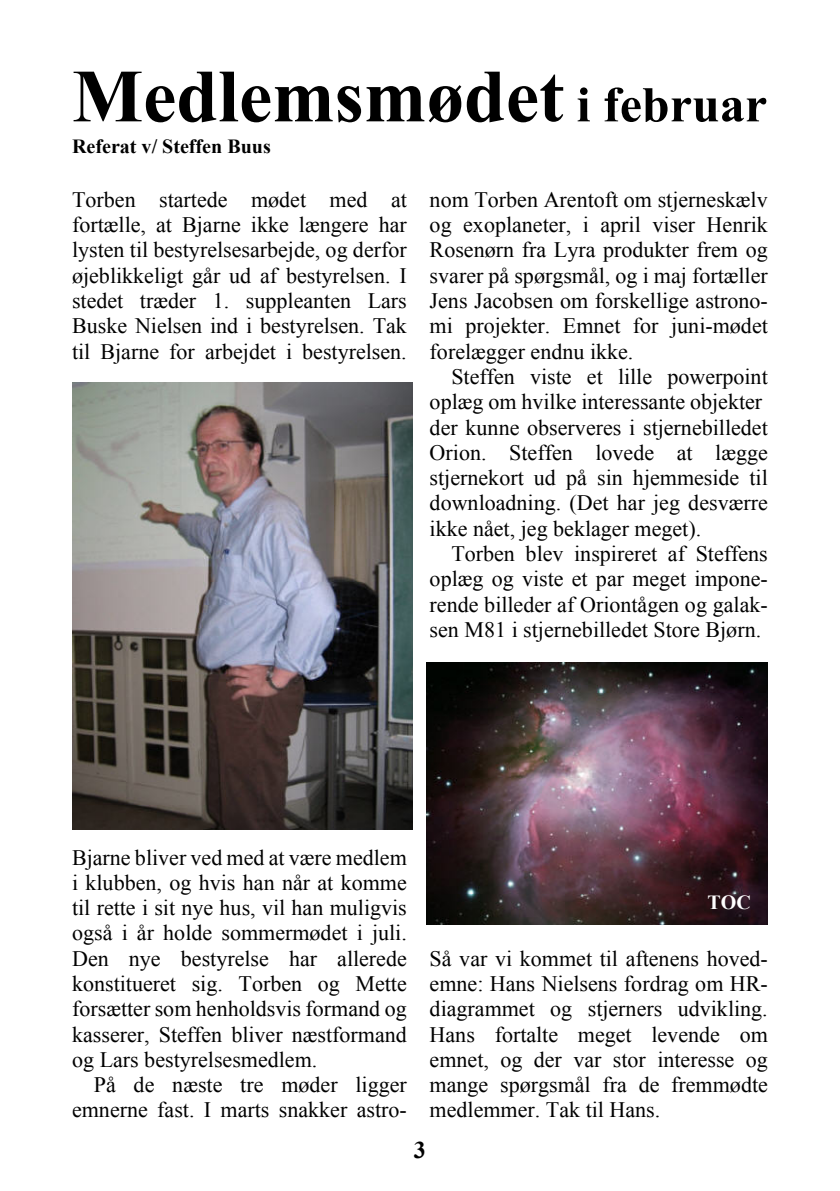
<style>
.page{position:relative;width:840px;height:1191px;background:#fff}
.page>*{position:absolute;margin:0;border:0;box-sizing:border-box;transform-origin:0 0}
.t1{font:700 75px "Times New Roman";color:#000}
.t2{font:700 24px "Times New Roman";color:#000}
.t3{font:22px/25.2px "Times New Roman";color:#000;text-align:justify}
.t4{font:700 20px "Times New Roman";color:#000}
.t5{font:700 20px "Times New Roman";color:#fff}
.s1{font-size:50px}
</style>
<div class="page">
<img style="left:72px;top:382px;width:340px;height:448px">
<img style="left:426px;top:662px;width:341px;height:262px">
<h1 class="t1" style="left:72px;top:71px;width:696px">Medlemsmødet <span class="s1">i februar</span></h1>
<p class="t4" style="left:72px;top:139px;width:200px">Referat v/ Steffen Buus</p>
<p class="t3" style="left:72px;top:189px;width:336px">Torben startede mødet med at fortælle, at Bjarne ikke længere har lysten til bestyrelsesarbejde, og derfor øjeblikkeligt går ud af bestyrelsen. I stedet træder 1. suppleanten Lars Buske Nielsen ind i bestyrelsen. Tak til Bjarne for arbejdet i bestyrelsen.</p>
<p class="t3" style="left:429px;top:189px;width:339px">nom Torben Arentoft om stjerneskælv og exoplaneter, i april viser Henrik Rosenørn fra Lyra produkter frem og svarer på spørgsmål, og i maj fortæller Jens Jacobsen om forskellige astrono&shy;mi projekter. Emnet for juni-mødet forelægger endnu ikke.</p>
<p class="t3" style="left:429px;top:366px;width:339px;text-align:left;text-indent:22px">Steffen viste et lille powerpoint oplæg om hvilke interessante objekter der kunne observeres i stjernebilledet Orion. Steffen lovede at lægge stjernekort ud på sin hjemmeside til downloadning. (Det har jeg desværre ikke nået, jeg beklager meget).</p>
<p class="t3" style="left:429px;top:543px;width:339px;text-indent:22px">Torben blev inspireret af Steffens oplæg og viste et par meget impone&shy;rende billeder af Oriontågen og galak&shy;sen M81 i stjernebilledet Store Bjørn.</p>
<p class="t3" style="left:72px;top:846px;width:336px">Bjarne bliver ved med at være medlem i klubben, og hvis han når at komme til rette i sit nye hus, vil han muligvis også i år holde sommermødet i juli.<br>Den nye bestyrelse har allerede konstitueret sig. Torben og Mette forsætter som henholdsvis formand og kasserer, Steffen bliver næstformand og Lars bestyrelsesmedlem.</p>
<p class="t3" style="left:72px;top:1074px;width:336px;text-align:right">På de næste tre møder ligger emnerne fast. I marts snakker astro-</p>
<p class="t5" style="left:707px;top:895px;width:45px">TOC</p>
<p class="t3" style="left:429px;top:947px;width:339px">Så var vi kommet til aftenens hoved&shy;emne: Hans Nielsens fordrag om HR&shy;diagrammet og stjerners udvikling.<br>Hans fortalte meget levende om emnet, og der var stor interesse og mange spørgsmål fra de fremmødte medlemmer. Tak til Hans.</p>
<p class="t2" style="left:414px;top:1141px;width:13px">3</p>
</div>
